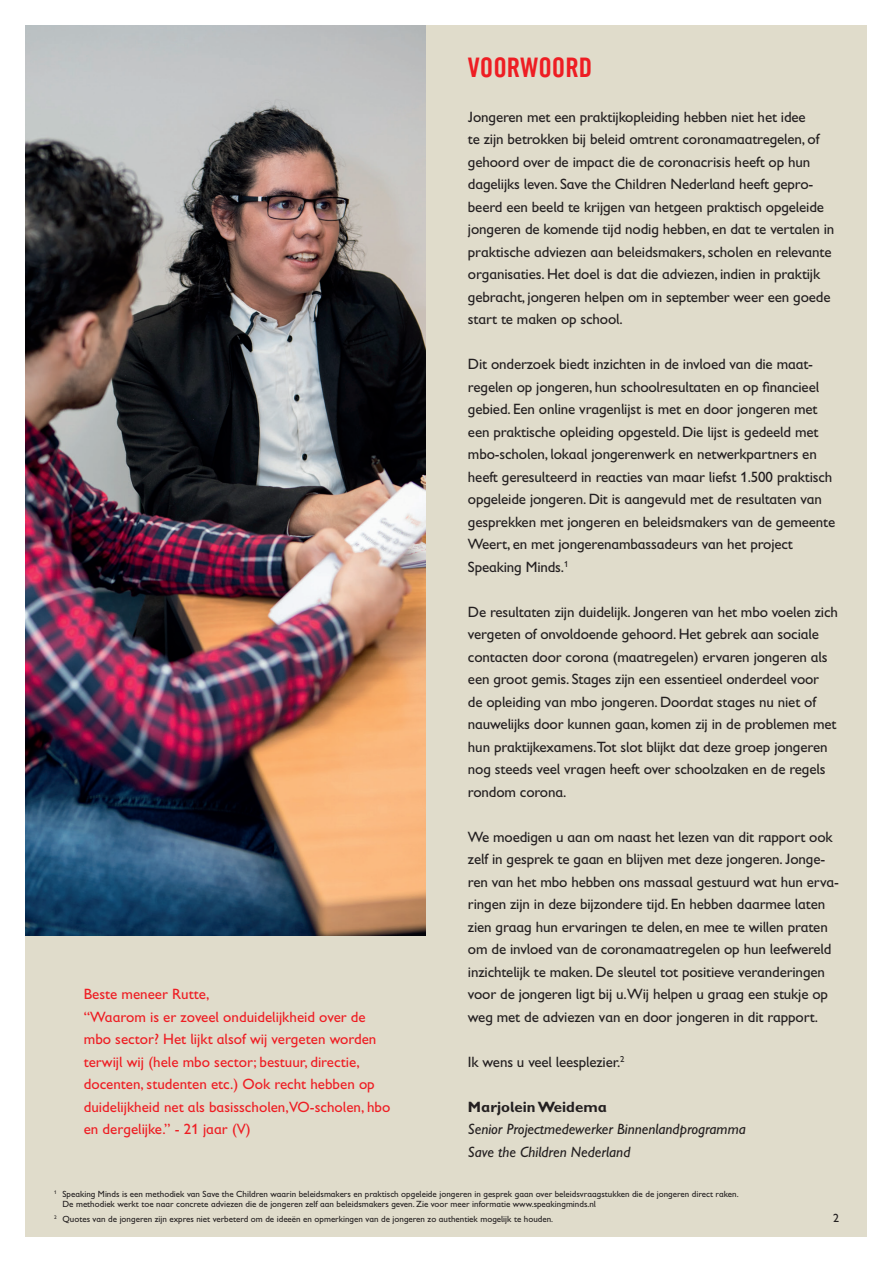
<style>
.page{position:relative;width:893px;height:1263px;background:#fff}
.page>*{position:absolute;margin:0;border:0;box-sizing:border-box;transform-origin:0 0}
.t1{font:27px "Trade Gothic LT Com Bd Cn 20";color:#ee1d23}
.t2{font:15px/22.5px "Gill Sans Infant Std";letter-spacing:-.01em;color:#231f20}
.t3{font:15px/22.5px "Gill Sans Infant Std";color:#ee1d23}
.t4{font:italic 15px/22.5px "Gill Sans Infant Std";color:#231f20}
.t5{font:700 15px "Gill Sans Infant Std";color:#231f20}
.t6{font:12px "Gill Sans Infant Std";color:#231f20}
.t7{font:9px/10.5px "Gill Sans Infant Std";color:#231f20}
</style>
<div class="page">
<div style="left:26px;top:26px;width:841px;height:1211px;background:#e0dccb"></div>
<img style="left:26px;top:26px;width:399px;height:909px">
<p class="t3" style="left:84px;top:983px;width:308px">Beste meneer Rutte,<br>“Waarom is er zoveel onduidelijkheid over de mbo sector? Het lijkt alsof wij vergeten worden terwijl wij (hele mbo sector; bestuur, directie, docenten, studenten etc.) Ook recht hebben op duidelijkheid net als basisscholen,VO-scholen, hbo en dergelijke.” - 21 jaar (V)</p>
<h1 class="t1" style="left:468px;top:50px;width:126px">VOORWOORD</h1>
<p class="t2" style="left:468px;top:105px;width:368px">Jongeren met een praktijkopleiding hebben niet het idee<br>te zijn betrokken bij beleid omtrent coronamaatregelen, of gehoord over de impact die de coronacrisis heeft op hun dagelijks leven. Save the Children Nederland heeft gepro&shy;beerd een beeld te krijgen van hetgeen praktisch opgeleide jongeren de komende tijd nodig hebben, en dat te vertalen in praktische adviezen aan beleidsmakers, scholen en relevante organisaties. Het doel is dat die adviezen, indien in praktijk gebracht, jongeren helpen om in september weer een goede start te maken op school.</p>
<p class="t2" style="left:468px;top:353px;width:369px">Dit onderzoek biedt inzichten in de invloed van die maat&shy;regelen op jongeren, hun schoolresultaten en op financieel gebied. Een online vragenlijst is met en door jongeren met een praktische opleiding opgesteld. Die lijst is gedeeld met mbo-scholen, lokaal jongerenwerk en netwerkpartners en heeft geresulteerd in reacties van maar liefst 1.500 praktisch opgeleide jongeren. Dit is aangevuld met de resultaten van gesprekken met jongeren en beleidsmakers van de gemeente Weert, en met jongerenambassadeurs van het project Speaking Minds.<sup>1</sup></p>
<p class="t2" style="left:468px;top:600px;width:371px">De resultaten zijn duidelijk. Jongeren van het mbo voelen zich vergeten of onvoldoende gehoord. Het gebrek aan sociale contacten door corona (maatregelen) ervaren jongeren als een groot gemis. Stages zijn een essentieel onderdeel voor<br>de opleiding van mbo jongeren. Doordat stages nu niet of nauwelijks door kunnen gaan, komen zij in de problemen met hun praktijkexamens.Tot slot blijkt dat deze groep jongeren nog steeds veel vragen heeft over schoolzaken en de regels rondom corona.</p>
<p class="t2" style="left:468px;top:825px;width:372px">We moedigen u aan om naast het lezen van dit rapport ook zelf in gesprek te gaan en blijven met deze jongeren. Jonge&shy;ren van het mbo hebben ons massaal gestuurd wat hun erva&shy;ringen zijn in deze bijzondere tijd. En hebben daarmee laten zien graag hun ervaringen te delen, en mee te willen praten om de invloed van de coronamaatregelen op hun leefwereld inzichtelijk te maken. De sleutel tot positieve veranderingen voor de jongeren ligt bij u.Wij helpen u graag een stukje op weg met de adviezen van en door jongeren in dit rapport.</p>
<p class="t2" style="left:468px;top:1050px;width:158px">Ik wens u veel leesplezier.<sup>2</sup></p>
<p class="t5" style="left:468px;top:1098px;width:140px">Marjolein Weidema</p>
<p class="t4" style="left:468px;top:1118px;width:279px">Senior Projectmedewerker Binnenlandprogramma<br>Save the Children Nederland</p>
<p class="t7" style="left:63px;top:1188px;width:678px;text-indent:-9px"><sup>1</sup> Speaking Minds is een methodiek van Save the Children waarin beleidsmakers en praktisch opgeleide jongeren in gesprek gaan over beleidsvraagstukken die de jongeren direct raken.<br>De methodiek werkt toe naar concrete adviezen die de jongeren zelf aan beleidsmakers geven. Zie voor meer informatie www.speakingminds.nl</p>
<p class="t7" style="left:54px;top:1214px;width:501px"><sup>2</sup> Quotes van de jongeren zijn expres niet verbeterd om de ideeën en opmerkingen van de jongeren zo authentiek mogelijk te houden.</p>
<p class="t6" style="left:833px;top:1211px;width:7px">2</p>
</div>
